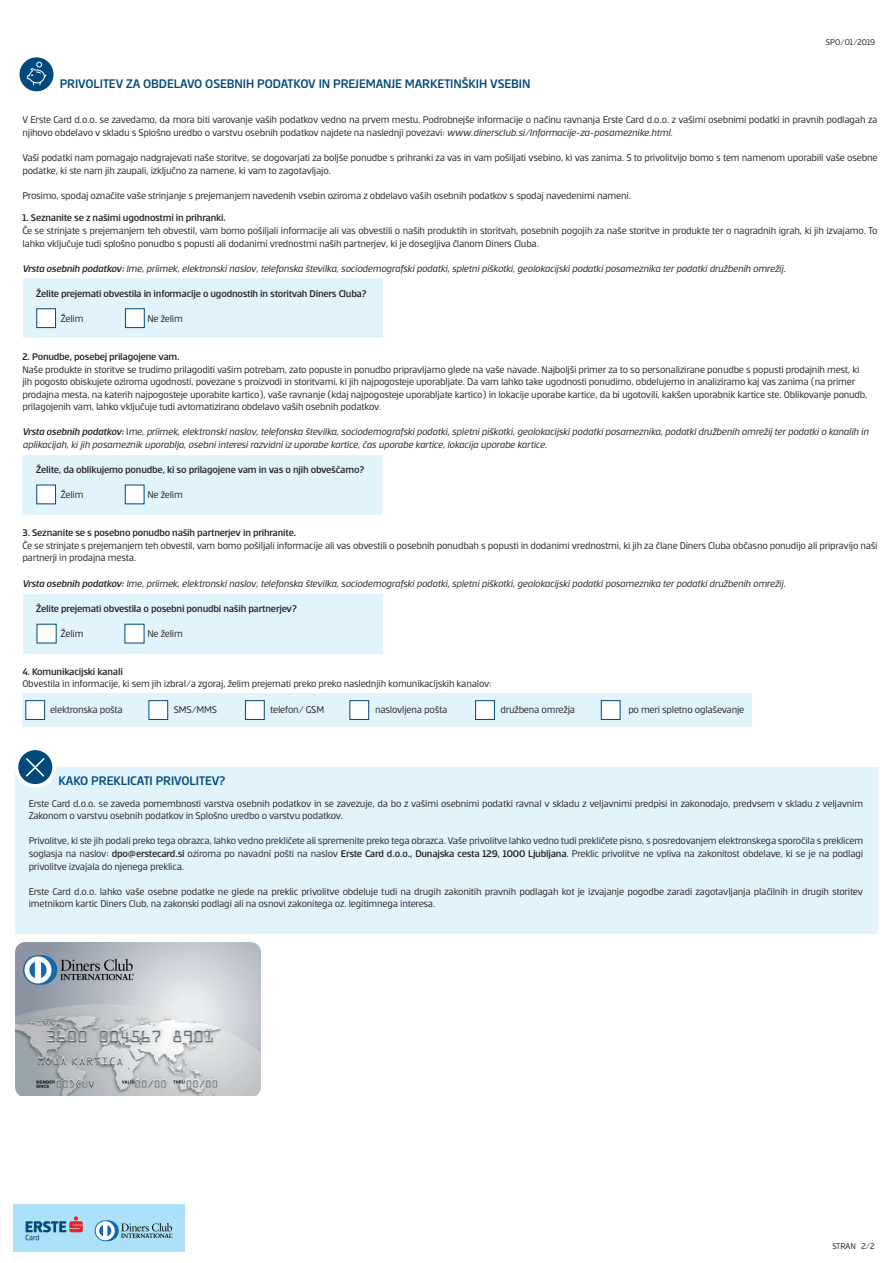
<style>
.page{position:relative;width:893px;height:1263px;background:#fff}
.page>*{position:absolute;margin:0;border:0;box-sizing:border-box;transform-origin:0 0}
.t1{font:500 13.5px "Erste";letter-spacing:-.01em;color:#00497b}
.t2{font:10.5px/12.6px "Erste";letter-spacing:-.02em;color:#231f20}
.t3{font:italic 10.5px/12.6px "Erste";letter-spacing:-.02em;color:#231f20}
.t4{font:500 10.5px "Erste";letter-spacing:-.02em;color:#231f20}
.t5{font:9px "Erste";letter-spacing:-.01em;color:#231f20}
.s1{font-style:italic}
.s2{font-weight:500}
.s3{font-style:normal}
</style>
<div class="page">
<div style="left:14px;top:1204px;width:171px;height:48px;background:#ace1f9"></div>
<svg style="left:25px;top:1216px;width:58px;height:24px"></svg>
<svg style="left:95px;top:1220px;width:78px;height:21px"></svg>
<div style="left:22px;top:693px;width:730px;height:34px;background:#e1f4fc"></div>
<div style="left:26px;top:700px;width:19px;height:20px;background:#fff;border:1px solid #00497b"></div>
<div style="left:23px;top:594px;width:360px;height:60px;background:#e1f4fc"></div>
<div style="left:37px;top:624px;width:19px;height:19px;background:#fff"></div>
<div style="left:125px;top:624px;width:19px;height:19px;background:#fff"></div>
<div style="left:22px;top:456px;width:360px;height:59px;background:#e1f4fc"></div>
<div style="left:37px;top:485px;width:19px;height:19px;background:#fff"></div>
<div style="left:125px;top:485px;width:19px;height:19px;background:#fff"></div>
<div style="left:23px;top:278px;width:360px;height:59px;background:#e1f4fc"></div>
<svg style="left:16px;top:54px;width:41px;height:41px"></svg>
<div style="left:20px;top:57px;width:33px;height:34px;background:#00497b;border-radius:50%"></div>
<svg style="left:27px;top:61px;width:20px;height:25px"></svg>
<div style="left:37px;top:309px;width:19px;height:19px;background:#fff;border:1px solid #00497b"></div>
<div style="left:125px;top:309px;width:19px;height:19px;background:#fff;border:1px solid #00497b"></div>
<div style="left:15px;top:767px;width:863px;height:167px;background:#e1f4fc"></div>
<div style="left:15px;top:747px;width:41px;height:41px;background:#fff;border-radius:50%"></div>
<div style="left:18px;top:750px;width:34px;height:34px;background:#00497b;border-radius:50%"></div>
<svg style="left:26px;top:758px;width:19px;height:18px"></svg>
<img style="left:16px;top:942px;width:244px;height:154px">
<div style="left:149px;top:700px;width:19px;height:20px;background:#fff;border:1px solid #00497b"></div>
<div style="left:245px;top:700px;width:19px;height:20px;background:#fff;border:1px solid #00497b"></div>
<div style="left:350px;top:700px;width:19px;height:20px;background:#fff;border:1px solid #00497b"></div>
<div style="left:475px;top:700px;width:20px;height:20px;background:#fff;border:1px solid #00497b"></div>
<div style="left:601px;top:700px;width:19px;height:20px;background:#fff;border:1px solid #00497b"></div>
<p class="t5" style="left:826px;top:37px;width:51px">SPO/01/2019</p>
<p class="t1" style="left:60px;top:77px;width:472px">PRIVOLITEV ZA OBDELAVO OSEBNIH PODATKOV IN PREJEMANJE MARKETINŠKIH VSEBIN</p>
<p class="t2" style="left:22px;top:113px;width:857px">V Erste Card d.o.o. se zavedamo, da mora biti varovanje vaših podatkov vedno na prvem mestu. Podrobnejše informacije o načinu ravnanja Erste Card d.o.o. z vašimi osebnimi podatki in pravnih podlagah za njihovo obdelavo v skladu s Splošno uredbo o varstvu osebnih podatkov najdete na naslednji povezavi: <span class="s1">www.dinersclub.si/Informacije-za-posameznike.html.</span></p>
<p class="t2" style="left:22px;top:151px;width:857px">Vaši podatki nam pomagajo nadgrajevati naše storitve, se dogovarjati za boljše ponudbe s prihranki za vas in vam pošiljati vsebino, ki vas zanima. S to privolitvijo bomo s tem namenom uporabili vaše osebne podatke, ki ste nam jih zaupali, izključno za namene, ki vam to zagotavljajo.</p>
<p class="t2" style="left:22px;top:189px;width:610px">Prosimo, spodaj označite vaše strinjanje s prejemanjem navedenih vsebin oziroma z obdelavo vaših osebnih podatkov s spodaj navedenimi nameni.</p>
<p class="t4" style="left:22px;top:213px;width:205px">1. Seznanite se z našimi ugodnostmi in prihranki.</p>
<p class="t2" style="left:22px;top:224px;width:856px">Če se strinjate s prejemanjem teh obvestil, vam bomo pošiljali informacije ali vas obvestili o naših produktih in storitvah, posebnih pogojih za naše storitve in produkte ter o nagradnih igrah, ki jih izvajamo. To lahko vključuje tudi splošno ponudbo s popusti ali dodanimi vrednostmi naših partnerjev, ki je dosegljiva članom Diners Cluba.</p>
<p class="t3" style="left:22px;top:262px;width:765px"><span class="s2">Vrsta osebnih podatkov:</span> Ime, priimek, elektronski naslov, telefonska številka, sociodemografski podatki, spletni piškotki, geolokacijski podatki posameznika ter podatki družbenih omrežij.</p>
<p class="t4" style="left:36px;top:288px;width:332px">Želite prejemati obvestila in informacije o ugodnostih in storitvah Diners Cluba?</p>
<p class="t2" style="left:61px;top:312px;width:24px">Želim</p>
<p class="t2" style="left:147px;top:312px;width:37px">Ne želim</p>
<p class="t4" style="left:22px;top:351px;width:159px">2. Ponudbe, posebej prilagojene vam.</p>
<p class="t2" style="left:22px;top:363px;width:847px">Naše produkte in storitve se trudimo prilagoditi vašim potrebam, zato popuste in ponudbo pripravljamo glede na vaše navade. Najboljši primer za to so personalizirane ponudbe s popusti prodajnih mest, ki jih pogosto obiskujete oziroma ugodnosti, povezane s proizvodi in storitvami, ki jih najpogosteje uporabljate. Da vam lahko take ugodnosti ponudimo, obdelujemo in analiziramo kaj vas zanima (na primer prodajna mesta, na katerih najpogosteje uporabite kartico), vaše ravnanje (kdaj najpogosteje uporabljate kartico) in lokacije uporabe kartice, da bi ugotovili, kakšen uporabnik kartice ste. Oblikovanje ponudb, prilagojenih vam, lahko vključuje tudi avtomatizirano obdelavo vaših osebnih podatkov.</p>
<p class="t3" style="left:22px;top:426px;width:848px"><span class="s2">Vrsta osebnih podatkov:</span> <span class="s3">I</span>me, priimek, elektronski naslov, telefonska številka, sociodemografski podatki, spletni piškotki, geolokacijski podatki posameznika, podatki družbenih omrežij ter podatki o kanalih in aplikacijah, ki jih posameznik uporablja, osebni interesi razvidni iz uporabe kartice, čas uporabe kartice, lokacija uporabe kartice.</p>
<p class="t4" style="left:36px;top:465px;width:330px">Želite, da oblikujemo ponudbe, ki so prilagojene vam in vas o njih obveščamo?</p>
<p class="t2" style="left:61px;top:489px;width:24px">Želim</p>
<p class="t2" style="left:147px;top:489px;width:37px">Ne želim</p>
<p class="t4" style="left:22px;top:527px;width:275px">3. Seznanite se s posebno ponudbo naših partnerjev in prihranite.</p>
<p class="t2" style="left:22px;top:539px;width:857px">Če se strinjate s prejemanjem teh obvestil, vam bomo pošiljali informacije ali vas obvestili o posebnih ponudbah s popusti in dodanimi vrednostmi, ki jih za člane Diners Cluba občasno ponudijo ali pripravijo naši partnerji in prodajna mesta.</p>
<p class="t3" style="left:22px;top:577px;width:765px"><span class="s2">Vrsta osebnih podatkov:</span> Ime, priimek, elektronski naslov, telefonska številka, sociodemografski podatki, spletni piškotki, geolokacijski podatki posameznika ter podatki družbenih omrežij.</p>
<p class="t4" style="left:36px;top:603px;width:262px">Želite prejemati obvestila o posebni ponudbi naših partnerjev?</p>
<p class="t2" style="left:61px;top:627px;width:24px">Želim</p>
<p class="t2" style="left:147px;top:627px;width:37px">Ne želim</p>
<p class="t4" style="left:22px;top:666px;width:102px">4. Komunikacijski kanali</p>
<p class="t2" style="left:22px;top:678px;width:471px">Obvestila in informacije, ki sem jih izbral/a zgoraj, želim prejemati preko preko naslednjih komunikacijskih kanalov:</p>
<p class="t2" style="left:50px;top:703px;width:74px">elektronska pošta</p>
<p class="t2" style="left:174px;top:703px;width:45px">SMS/MMS</p>
<p class="t2" style="left:270px;top:703px;width:55px">telefon/ GSM</p>
<p class="t2" style="left:375px;top:703px;width:74px">naslovljena pošta</p>
<p class="t2" style="left:501px;top:703px;width:76px">družbena omrežja</p>
<p class="t2" style="left:628px;top:703px;width:118px">po meri spletno oglaševanje</p>
<p class="t1" style="left:58px;top:774px;width:169px">KAKO PREKLICATI PRIVOLITEV?</p>
<p class="t2" style="left:29px;top:797px;width:836px">Erste Card d.o.o. se zaveda pomembnosti varstva osebnih podatkov in se zavezuje, da bo z vašimi osebnimi podatki ravnal v skladu z veljavnimi predpisi in zakonodajo, predvsem v skladu z veljavnim<br>Zakonom o varstvu osebnih podatkov in Splošno uredbo o varstvu podatkov.</p>
<p class="t2" style="left:29px;top:835px;width:836px;text-align:justify">Privolitve, ki ste jih podali preko tega obrazca, lahko vedno prekličete ali spremenite preko tega obrazca. Vaše privolitve lahko vedno tudi prekličete pisno, s posredovanjem elektronskega sporočila s preklicem soglasja na naslov: <span class="s2">dpo@erstecard.si</span> oziroma po navadni pošti na naslov <span class="s2">Erste Card d.o.o., Dunajska cesta 129, 1000 Ljubljana</span>. Preklic privolitve ne vpliva na zakonitost obdelave, ki se je na podlagi privolitve izvajala do njenega preklica.</p>
<p class="t2" style="left:29px;top:885px;width:836px">Erste Card d.o.o. lahko vaše osebne podatke ne glede na preklic privolitve obdeluje tudi na drugih zakonitih pravnih podlagah kot je izvajanje pogodbe zaradi zagotavljanja plačilnih in drugih storitev imetnikom kartic Diners Club, na zakonski podlagi ali na osnovi zakonitega oz. legitimnega interesa.</p>
<p class="t5" style="left:832px;top:1241px;width:44px">STRAN 2/2</p>
</div>
